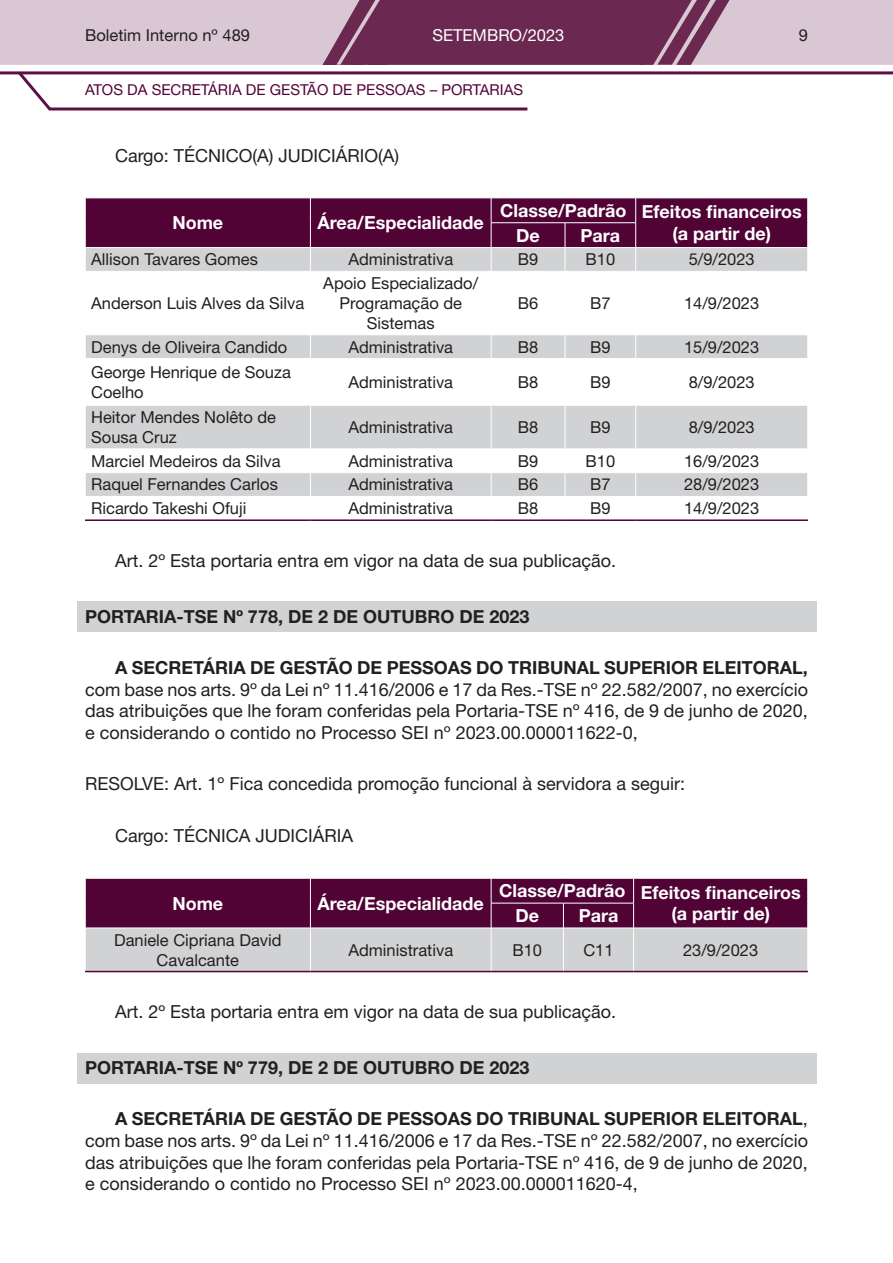
<style>
.page{position:relative;width:893px;height:1263px;background:#fff}
.page>*{position:absolute;margin:0;border:0;box-sizing:border-box;transform-origin:0 0}
.t1{font:18px/21.6px "Helvetica Neue LT Std";color:#231f20;text-align:justify}
.t2{font:700 18px/23.2px "Helvetica Neue LT Std";color:#fff}
.t3{font:700 18px "Helvetica Neue LT Std";color:#231f20}
.t4{font:16.5px/19.8px "Helvetica Neue LT Std";color:#231f20;text-align:center}
.t5{font:16.5px "Helvetica Neue LT Std";color:#fff}
.t6{font:15px "Helvetica Neue LT Std";color:#510336}
.s1{font-weight:700}
</style>
<div class="page">
<div style="left:0;top:0;width:893px;height:65px;background:#d9c7d3"></div>
<hr style="left:49px;top:107px;width:478px;height:3px;background:#5e1044">
<hr style="left:0;top:71px;width:893px;height:3px;background:#5e1044">
<svg style="left:15px;top:71px;width:39px;height:40px"></svg>
<svg style="left:323px;top:0;width:406px;height:65px;background:#783c62"></svg>
<div style="left:77px;top:601px;width:739px;height:31px;background:#d1d2d4"></div>
<div style="left:77px;top:1053px;width:739px;height:30px;background:#d1d2d4"></div>
<svg style="left:86px;top:335px;width:721px;height:161px;fill:#d1d2d4"></svg>
<svg style="left:85px;top:198px;width:723px;height:73px;background:#7e4a6d"></svg>
<svg style="left:310px;top:335px;width:1px;height:23px"></svg>
<svg style="left:491px;top:335px;width:1px;height:23px"></svg>
<svg style="left:565px;top:335px;width:1px;height:23px"></svg>
<svg style="left:635px;top:335px;width:1px;height:23px"></svg>
<hr style="left:85px;top:358px;width:225px;height:1px;background:#fff">
<hr style="left:310px;top:358px;width:181px;height:1px;background:#fff">
<hr style="left:310px;top:359px;width:1px;height:46px;background:#fff">
<hr style="left:491px;top:358px;width:74px;height:1px;background:#fff">
<hr style="left:491px;top:359px;width:1px;height:46px;background:#fff">
<hr style="left:565px;top:358px;width:71px;height:1px;background:#fff">
<hr style="left:565px;top:359px;width:1px;height:46px;background:#fff">
<hr style="left:636px;top:358px;width:172px;height:1px;background:#fff">
<hr style="left:635px;top:359px;width:1px;height:46px;background:#fff">
<hr style="left:85px;top:405px;width:225px;height:1px;background:#fff">
<hr style="left:310px;top:405px;width:181px;height:1px;background:#fff">
<hr style="left:310px;top:405px;width:1px;height:44px;background:#fff">
<hr style="left:491px;top:405px;width:74px;height:1px;background:#fff">
<hr style="left:491px;top:405px;width:1px;height:44px;background:#fff">
<hr style="left:565px;top:405px;width:71px;height:1px;background:#fff">
<hr style="left:565px;top:405px;width:1px;height:44px;background:#fff">
<hr style="left:636px;top:405px;width:172px;height:1px;background:#fff">
<hr style="left:635px;top:405px;width:1px;height:44px;background:#fff">
<hr style="left:85px;top:449px;width:225px;height:1px;background:#fff">
<hr style="left:310px;top:449px;width:181px;height:1px;background:#fff">
<hr style="left:491px;top:449px;width:74px;height:1px;background:#fff">
<hr style="left:565px;top:449px;width:71px;height:1px;background:#fff">
<hr style="left:636px;top:449px;width:172px;height:1px;background:#fff">
<hr style="left:85px;top:472px;width:225px;height:1px;background:#fff">
<hr style="left:310px;top:472px;width:181px;height:1px;background:#fff">
<hr style="left:491px;top:472px;width:74px;height:1px;background:#fff">
<hr style="left:565px;top:472px;width:71px;height:1px;background:#fff">
<hr style="left:636px;top:472px;width:172px;height:1px;background:#fff">
<svg style="left:310px;top:450px;width:1px;height:46px"></svg>
<svg style="left:491px;top:450px;width:1px;height:46px"></svg>
<svg style="left:565px;top:450px;width:1px;height:46px"></svg>
<svg style="left:635px;top:450px;width:1px;height:46px"></svg>
<hr style="left:85px;top:519px;width:225px;height:2px;background:#510336">
<hr style="left:310px;top:519px;width:181px;height:2px;background:#510336">
<hr style="left:491px;top:519px;width:74px;height:2px;background:#510336">
<hr style="left:565px;top:519px;width:71px;height:2px;background:#510336">
<hr style="left:636px;top:519px;width:172px;height:2px;background:#510336">
<svg style="left:85px;top:878px;width:723px;height:93px;background:#8f6783"></svg>
<hr style="left:563px;top:928px;width:71px;height:1px;background:#fff">
<hr style="left:85px;top:971px;width:225px;height:1px;background:#510336">
<hr style="left:310px;top:971px;width:181px;height:1px;background:#510336">
<hr style="left:491px;top:971px;width:72px;height:1px;background:#510336">
<hr style="left:563px;top:971px;width:71px;height:1px;background:#510336">
<hr style="left:634px;top:971px;width:174px;height:1px;background:#510336">
<p class="t4" style="left:85px;top:25px;width:166px">Boletim Interno nº 489</p>
<p class="t5" style="left:432px;top:25px;width:134px">SETEMBRO/2023</p>
<p class="t4" style="left:799px;top:25px;width:11px">9</p>
<p class="t6" style="left:85px;top:81px;width:440px">ATOS DA SECRETÁRIA DE GESTÃO DE PESSOAS – PORTARIAS</p>
<p class="t1" style="left:115px;top:144px;width:286px">Cargo: TÉCNICO(A) JUDICIÁRIO(A)</p>
<p class="t2" style="left:172px;top:211px;width:52px">Nome</p>
<p class="t2" style="left:318px;top:211px;width:168px">Área/Especialidade</p>
<p class="t2" style="left:516px;top:200px;width:287px;text-indent:-16px">Classe/Padrão Efeitos financeiros<br>De</p>
<p class="t2" style="left:580px;top:223px;width:41px">Para</p>
<p class="t2" style="left:672px;top:221px;width:100px">(a partir de)</p>
<p class="t4" style="left:91px;top:249px;width:168px">Allison Tavares Gomes</p>
<p class="t4" style="left:348px;top:249px;width:106px">Administrativa</p>
<p class="t4" style="left:518px;top:249px;width:22px">B9</p>
<p class="t4" style="left:586px;top:249px;width:31px">B10</p>
<p class="t4" style="left:689px;top:249px;width:68px">5/9/2023</p>
<p class="t4" style="left:91px;top:293px;width:214px">Anderson Luis Alves da Silva</p>
<p class="t4" style="left:323px;top:273px;width:156px">Apoio Especializado/<br>Programação de<br>Sistemas</p>
<p class="t4" style="left:518px;top:293px;width:22px">B6</p>
<p class="t4" style="left:590px;top:293px;width:22px">B7</p>
<p class="t4" style="left:684px;top:293px;width:77px">14/9/2023</p>
<p class="t4" style="left:91px;top:337px;width:198px">Denys de Oliveira Candido</p>
<p class="t4" style="left:348px;top:337px;width:106px">Administrativa</p>
<p class="t4" style="left:518px;top:337px;width:22px">B8</p>
<p class="t4" style="left:590px;top:337px;width:22px">B9</p>
<p class="t4" style="left:684px;top:337px;width:77px">15/9/2023</p>
<p class="t4" style="left:91px;top:362px;width:201px;text-align:left">George Henrique de Souza<br>Coelho</p>
<p class="t4" style="left:348px;top:372px;width:106px">Administrativa</p>
<p class="t4" style="left:518px;top:372px;width:22px">B8</p>
<p class="t4" style="left:590px;top:372px;width:22px">B9</p>
<p class="t4" style="left:689px;top:372px;width:68px">8/9/2023</p>
<p class="t4" style="left:91px;top:407px;width:186px;text-align:left">Heitor Mendes Nolêto de<br>Sousa Cruz</p>
<p class="t4" style="left:348px;top:417px;width:106px">Administrativa</p>
<p class="t4" style="left:518px;top:417px;width:22px">B8</p>
<p class="t4" style="left:590px;top:417px;width:22px">B9</p>
<p class="t4" style="left:689px;top:417px;width:68px">8/9/2023</p>
<p class="t4" style="left:91px;top:451px;width:191px">Marciel Medeiros da Silva</p>
<p class="t4" style="left:348px;top:451px;width:106px">Administrativa</p>
<p class="t4" style="left:518px;top:451px;width:22px">B9</p>
<p class="t4" style="left:585px;top:451px;width:31px">B10</p>
<p class="t4" style="left:684px;top:451px;width:77px">16/9/2023</p>
<p class="t4" style="left:91px;top:474px;width:188px">Raquel Fernandes Carlos</p>
<p class="t4" style="left:348px;top:474px;width:106px">Administrativa</p>
<p class="t4" style="left:518px;top:474px;width:22px">B6</p>
<p class="t4" style="left:590px;top:474px;width:22px">B7</p>
<p class="t4" style="left:684px;top:474px;width:77px">28/9/2023</p>
<p class="t4" style="left:91px;top:498px;width:157px">Ricardo Takeshi Ofuji</p>
<p class="t4" style="left:348px;top:498px;width:106px">Administrativa</p>
<p class="t4" style="left:518px;top:498px;width:22px">B8</p>
<p class="t4" style="left:590px;top:498px;width:22px">B9</p>
<p class="t4" style="left:684px;top:498px;width:77px">14/9/2023</p>
<p class="t1" style="left:115px;top:549px;width:503px">Art. 2º Esta portaria entra em vigor na data de sua publicação.</p>
<p class="t3" style="left:85px;top:605px;width:446px">PORTARIA-TSE Nº 778, DE 2 DE OUTUBRO DE 2023</p>
<p class="t3" style="left:115px;top:656px;width:694px">A SECRETÁRIA DE GESTÃO DE PESSOAS DO TRIBUNAL SUPERIOR ELEITORAL,</p>
<p class="t1" style="left:85px;top:678px;width:724px">com base nos arts. 9º da Lei nº 11.416/2006 e 17 da Res.-TSE nº 22.582/2007, no exercício das atribuições que lhe foram conferidas pela Portaria-TSE nº 416, de 9 de junho de 2020, e considerando o contido no Processo SEI nº 2023.00.000011622-0,</p>
<p class="t1" style="left:85px;top:773px;width:602px">RESOLVE: Art. 1º Fica concedida promoção funcional à servidora a seguir:</p>
<p class="t1" style="left:115px;top:825px;width:240px">Cargo: TÉCNICA JUDICIÁRIA</p>
<p class="t2" style="left:172px;top:891px;width:52px">Nome</p>
<p class="t2" style="left:318px;top:891px;width:168px">Área/Especialidade</p>
<p class="t2" style="left:515px;top:880px;width:287px;text-indent:-16px">Classe/Padrão Efeitos financeiros<br>De</p>
<p class="t2" style="left:579px;top:903px;width:41px">Para</p>
<p class="t2" style="left:671px;top:902px;width:100px">(a partir de)</p>
<p class="t4" style="left:114px;top:930px;width:169px">Daniele Cipriana David<br>Cavalcante</p>
<p class="t4" style="left:348px;top:940px;width:106px">Administrativa</p>
<p class="t4" style="left:512px;top:940px;width:31px">B10</p>
<p class="t4" style="left:583px;top:940px;width:32px">C11</p>
<p class="t4" style="left:683px;top:940px;width:77px">23/9/2023</p>
<p class="t1" style="left:115px;top:1000px;width:503px">Art. 2º Esta portaria entra em vigor na data de sua publicação.</p>
<p class="t3" style="left:85px;top:1056px;width:446px">PORTARIA-TSE Nº 779, DE 2 DE OUTUBRO DE 2023</p>
<p class="t1" style="left:85px;top:1108px;width:724px;text-indent:30px"><span class="s1">A SECRETÁRIA DE GESTÃO DE PESSOAS DO TRIBUNAL SUPERIOR ELEITORAL</span>, com base nos arts. 9º da Lei nº 11.416/2006 e 17 da Res.-TSE nº 22.582/2007, no exercício das atribuições que lhe foram conferidas pela Portaria-TSE nº 416, de 9 de junho de 2020, e considerando o contido no Processo SEI nº 2023.00.000011620-4,</p>
</div>
